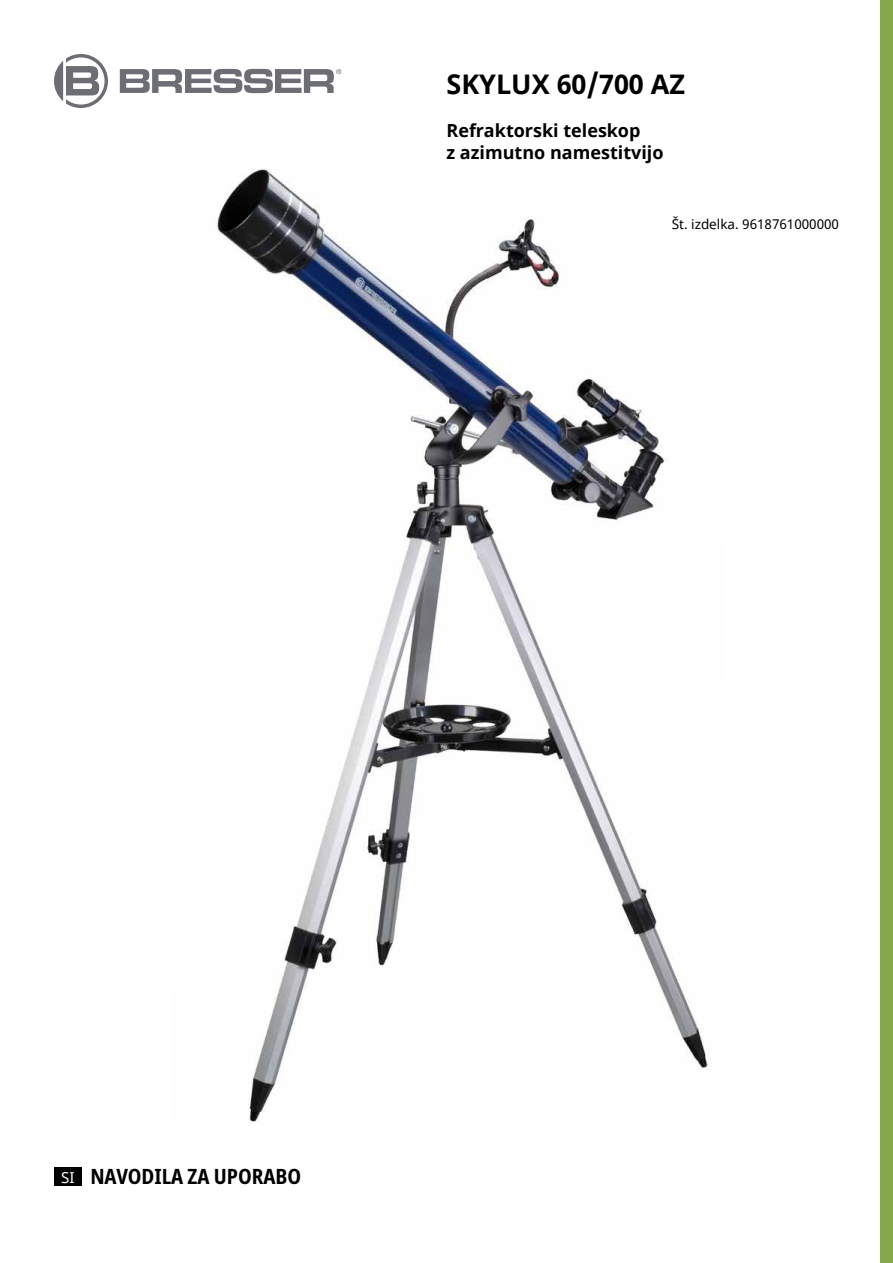
<style>
.page{position:relative;width:893px;height:1263px;background:#fff}
.page>*{position:absolute;margin:0;border:0;box-sizing:border-box;transform-origin:0 0}
.t1{font:700 27px "Noto Sans";color:#000}
.t2{font:700 condensed 21px "Noto Sans";color:#000}
.t3{font:700 18px/21.6px "Noto Sans";color:#000}
.t4{font:13.5px "Noto Sans";color:#000}
.s1{font-weight:400;font-stretch:normal;font-size:15px;color:#fff}
</style>
<div class="page">
<img style="left:217px;top:169px;width:492px;height:954px">
<svg style="left:120px;top:69px;width:221px;height:24px"></svg>
<svg style="left:54px;top:54px;width:54px;height:54px"></svg>
<div style="left:54px;top:1167px;width:28px;height:19px;background:#000"></div>
<div style="left:880px;top:0;width:13px;height:1263px;background:#87a74d"></div>
<h1 class="t1" style="left:446px;top:65px;width:240px">SKYLUX 60/700 AZ</h1>
<p class="t3" style="left:446px;top:120px;width:219px">Refraktorski teleskop<br>z azimutno namestitvijo</p>
<p class="t4" style="left:672px;top:215px;width:169px">Št. izdelka. 9618761000000</p>
<p class="t2" style="left:61px;top:1161px;width:241px"><span class="s1">SI</span> NAVODILA ZA UPORABO</p>
</div>
